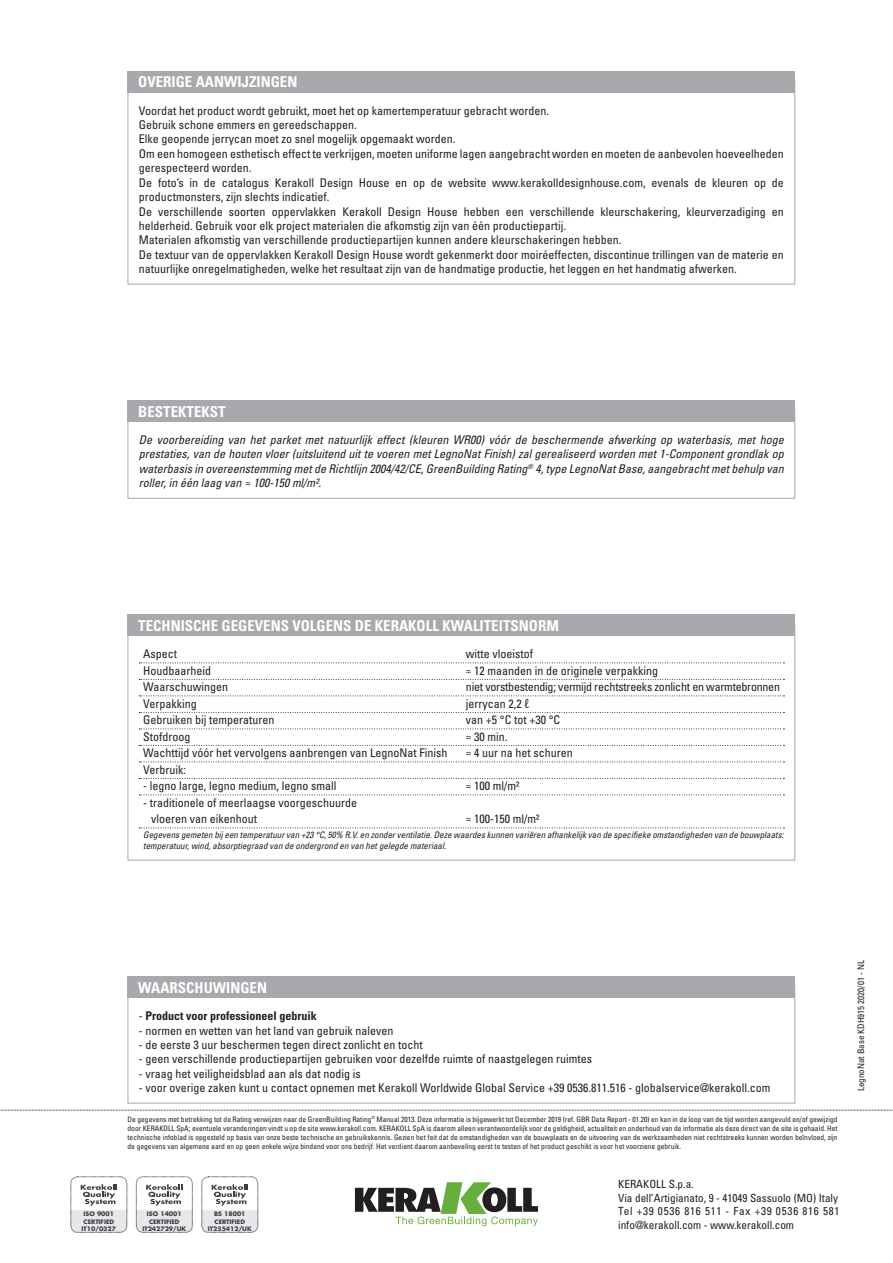
<style>
.page{position:relative;width:893px;height:1263px;background:#fff}
.page>*{position:absolute;margin:0;border:0;box-sizing:border-box;transform-origin:0 0}
.eco_titolo_box{font:700 condensed 15px "Univers LT Std";color:#fff}
.eco_resa{font:condensed 12px/14.4px "Univers LT Std";color:#231f20}
.eco_resa-2{font:italic condensed 12px/14.4px "Univers LT Std";color:#231f20;text-align:justify}
.tabella_prestazioni{font:condensed 12px "Univers LT Std";color:#231f20}
.tabella_prestazioni-2{font:condensed 12px "Univers LT Std";letter-spacing:-.02em;color:#231f20}
.eco_resa-3{font:700 condensed 12px "Univers LT Std";color:#231f20}
.t1{font:condensed 11.25px/13.5px "Univers LT Std";color:#231f20}
.dida_tabelle{font:italic condensed 9px/10.8px "Univers LT Std";color:#231f20}
.notag_eco_codice_sc{font:condensed 9px "Univers LT Std";color:#231f20}
.t2{font:condensed 7.5px/9px "Univers LT Std";color:#231f20;text-align:justify}
.t3{font:700 6px/7.2px "Futura Std";color:#3c3f44;text-align:center}
.s1{font-weight:400}
</style>
<div class="page">
<svg style="left:0;top:1110px;width:893px;height:1px"></svg>
<div style="left:71px;top:1176px;width:56px;height:56px;border:1px dashed #231f20;border-radius:7px"></div>
<svg style="left:71px;top:1184px;width:56px;height:48px"></svg>
<div style="left:136px;top:1176px;width:56px;height:56px;border:1px dashed #231f20;border-radius:7px"></div>
<svg style="left:136px;top:1184px;width:56px;height:48px"></svg>
<div style="left:202px;top:1176px;width:56px;height:56px;border:1px dashed #231f20;border-radius:7px"></div>
<svg style="left:202px;top:1184px;width:56px;height:48px"></svg>
<svg style="left:355px;top:1182px;width:183px;height:44px"></svg>
<div style="left:128px;top:985px;width:667px;height:118px;border:1px solid #a8a9ad"></div>
<div style="left:128px;top:977px;width:667px;height:21px;background:#a8a9ad"></div>
<svg style="left:139px;top:662px;width:645px;height:1px"></svg>
<svg style="left:139px;top:679px;width:645px;height:1px"></svg>
<svg style="left:139px;top:695px;width:645px;height:1px"></svg>
<svg style="left:139px;top:712px;width:645px;height:1px"></svg>
<svg style="left:139px;top:728px;width:645px;height:1px"></svg>
<svg style="left:139px;top:745px;width:645px;height:1px"></svg>
<svg style="left:139px;top:761px;width:645px;height:1px"></svg>
<svg style="left:139px;top:778px;width:645px;height:1px"></svg>
<svg style="left:139px;top:794px;width:645px;height:1px"></svg>
<svg style="left:139px;top:827px;width:645px;height:1px"></svg>
<div style="left:128px;top:615px;width:667px;height:21px;background:#a8a9ad"></div>
<div style="left:128px;top:409px;width:667px;height:90px;border:1px solid #a8a9ad"></div>
<div style="left:128px;top:401px;width:667px;height:21px;background:#a8a9ad"></div>
<div style="left:128px;top:71px;width:667px;height:21px;background:#a8a9ad"></div>
<p class="eco_titolo_box" style="left:138px;top:73px;width:161px">OVERIGE AANWIJZINGEN</p>
<p class="eco_resa" style="left:139px;top:103px;width:412px">Voordat het product wordt gebruikt, moet het op kamertemperatuur gebracht worden.</p>
<p class="eco_resa" style="left:139px;top:117px;width:219px">Gebruik schone emmers en gereedschappen.</p>
<p class="eco_resa" style="left:139px;top:132px;width:318px">Elke geopende jerrycan moet zo snel mogelijk opgemaakt worden.</p>
<p class="eco_resa" style="left:139px;top:146px;width:646px">Om een homogeen esthetisch effect te verkrijgen, moeten uniforme lagen aangebracht worden en moeten de aanbevolen hoeveelheden gerespecteerd worden.</p>
<p class="eco_resa" style="left:139px;top:175px;width:646px">De foto’s in de catalogus Kerakoll Design House en op de website www.kerakolldesignhouse.com, evenals de kleuren op de productmonsters, zijn slechts indicatief.</p>
<p class="eco_resa" style="left:139px;top:204px;width:646px">De verschillende soorten oppervlakken Kerakoll Design House hebben een verschillende kleurschakering, kleurverzadiging en helderheid. Gebruik voor elk project materialen die afkomstig zijn van één productiepartij.</p>
<p class="eco_resa" style="left:139px;top:233px;width:484px">Materialen afkomstig van verschillende productiepartijen kunnen andere kleurschakeringen hebben.</p>
<p class="eco_resa" style="left:139px;top:247px;width:646px">De textuur van de oppervlakken Kerakoll Design House wordt gekenmerkt door moiréeffecten, discontinue trillingen van de materie en natuurlijke onregelmatigheden, welke het resultaat zijn van de handmatige productie, het leggen en het handmatig afwerken.</p>
<p class="eco_titolo_box" style="left:138px;top:402px;width:89px">BESTEKTEKST</p>
<p class="eco_resa-2" style="left:139px;top:433px;width:646px">De voorbereiding van het parket met natuurlijk effect (kleuren WR00) vóór de beschermende afwerking op waterbasis, met hoge prestaties, van de houten vloer (uitsluitend uit te voeren met LegnoNat Finish) zal gerealiseerd worden met 1-Component grondlak op waterbasis in overeenstemming met de Richtlijn 2004/42/CE, GreenBuilding Rating<sup>®</sup> 4, type LegnoNat Base, aangebracht met behulp van roller, in één laag van ≈ 100-150 ml/m².</p>
<p class="eco_titolo_box" style="left:138px;top:616px;width:422px">TECHNISCHE GEGEVENS VOLGENS DE KERAKOLL KWALITEITSNORM</p>
<p class="tabella_prestazioni" style="left:143px;top:646px;width:35px">Aspect</p>
<p class="tabella_prestazioni" style="left:466px;top:646px;width:69px">witte vloeistof</p>
<p class="tabella_prestazioni" style="left:143px;top:663px;width:69px">Houdbaarheid</p>
<p class="tabella_prestazioni" style="left:466px;top:663px;width:194px">≈ 12 maanden in de originele verpakking</p>
<p class="tabella_prestazioni" style="left:143px;top:679px;width:86px">Waarschuwingen</p>
<p class="tabella_prestazioni-2" style="left:466px;top:679px;width:316px">niet vorstbestendig; vermijd rechtstreeks zonlicht en warmtebronnen</p>
<p class="tabella_prestazioni" style="left:143px;top:696px;width:55px">Verpakking</p>
<p class="tabella_prestazioni" style="left:466px;top:696px;width:65px">jerrycan 2,2 ℓ</p>
<p class="tabella_prestazioni" style="left:143px;top:712px;width:133px">Gebruiken bij temperaturen</p>
<p class="tabella_prestazioni" style="left:466px;top:712px;width:96px">van +5 °C tot +30 °C</p>
<p class="tabella_prestazioni" style="left:143px;top:729px;width:49px">Stofdroog</p>
<p class="tabella_prestazioni" style="left:466px;top:729px;width:43px">≈ 30 min.</p>
<p class="tabella_prestazioni" style="left:143px;top:745px;width:306px">Wachttijd vóór het vervolgens aanbrengen van LegnoNat Finish</p>
<p class="tabella_prestazioni" style="left:466px;top:745px;width:108px">≈ 4 uur na het schuren</p>
<p class="tabella_prestazioni" style="left:143px;top:762px;width:44px">Verbruik:</p>
<p class="tabella_prestazioni" style="left:143px;top:778px;width:195px">- legno large, legno medium, legno small</p>
<p class="tabella_prestazioni" style="left:466px;top:778px;width:55px">≈ 100 ml/m²</p>
<p class="tabella_prestazioni" style="left:143px;top:795px;width:215px">- traditionele of meerlaagse voorgeschuurde</p>
<p class="tabella_prestazioni" style="left:151px;top:811px;width:107px">vloeren van eikenhout</p>
<p class="tabella_prestazioni" style="left:466px;top:811px;width:75px">≈ 100-150 ml/m²</p>
<p class="dida_tabelle" style="left:143px;top:830px;width:642px">Gegevens gemeten bij een temperatuur van +23 °C, 50% R.V. en zonder ventilatie. Deze waardes kunnen variëren afhankelijk van de specifieke omstandigheden van de bouwplaats: temperatuur, wind, absorptiegraad van de ondergrond en van het gelegde materiaal.</p>
<p class="eco_titolo_box" style="left:138px;top:978px;width:130px">WAARSCHUWINGEN</p>
<p class="eco_resa-3" style="left:139px;top:1008px;width:179px"><span class="s1">-</span> Product voor professioneel gebruik</p>
<p class="eco_resa" style="left:139px;top:1023px;width:256px">- normen en wetten van het land van gebruik naleven</p>
<p class="eco_resa" style="left:139px;top:1037px;width:285px">- de eerste 3 uur beschermen tegen direct zonlicht en tocht</p>
<p class="eco_resa" style="left:139px;top:1052px;width:455px">- geen verschillende productiepartijen gebruiken voor dezelfde ruimte of naastgelegen ruimtes</p>
<p class="eco_resa" style="left:139px;top:1066px;width:223px">- vraag het veiligheidsblad aan als dat nodig is</p>
<p class="eco_resa" style="left:139px;top:1080px;width:633px">- voor overige zaken kunt u contact opnemen met Kerakoll Worldwide Global Service +39 0536.811.516 - globalservice@kerakoll.com</p>
<p class="t2" style="left:128px;top:1114px;width:712px">De gegevens met betrekking tot de Rating verwijzen naar de GreenBuilding Rating<sup>®</sup> Manual 2013. Deze informatie is bijgewerkt tot December 2019 (ref. GBR Data Report - 01.20) en kan in de loop van de tijd worden aangevuld en/of gewijzigd door KERAKOLL SpA; eventuele veranderingen vindt u op de site www.kerakoll.com. KERAKOLL SpA is daarom alleen verantwoordelijk voor de geldigheid, actualiteit en onderhoud van de informatie als deze direct van de site is gehaald. Het technische infoblad is opgesteld op basis van onze beste technische en gebruikskennis. Gezien het feit dat de omstandigheden van de bouwplaats en de uitvoering van de werkzaamheden niet rechtstreeks kunnen worden beïnvloed, zijn de gegevens van algemene aard en op geen enkele wijze bindend voor ons bedrijf. Het verdient daarom aanbeveling eerst te testen of het product geschikt is voor het voorziene gebruik.</p>
<p class="t3" style="left:82px;top:1210px;width:36px">ISO 9001<br>CERTIFIED<br>IT10/0327</p>
<p class="t3" style="left:142px;top:1210px;width:45px">ISO 14001<br>CERTIFIED<br>IT242729/UK</p>
<p class="t3" style="left:208px;top:1210px;width:45px">BS 18001<br>CERTIFIED<br>IT255412/UK</p>
<p class="t1" style="left:618px;top:1177px;width:223px">KERAKOLL S.p.a.<br>Via dell’Artigianato, 9 - 41049 Sassuolo (MO) Italy Tel +39 0536 816 511 - Fax +39 0536 816 581 info@kerakoll.com - www.kerakoll.com</p>
<p class="notag_eco_codice_sc" style="left:855px;top:1091px;width:132px;rotate:-90deg">LegnoNat Base KDH915 2020/01 - NL</p>
</div>
